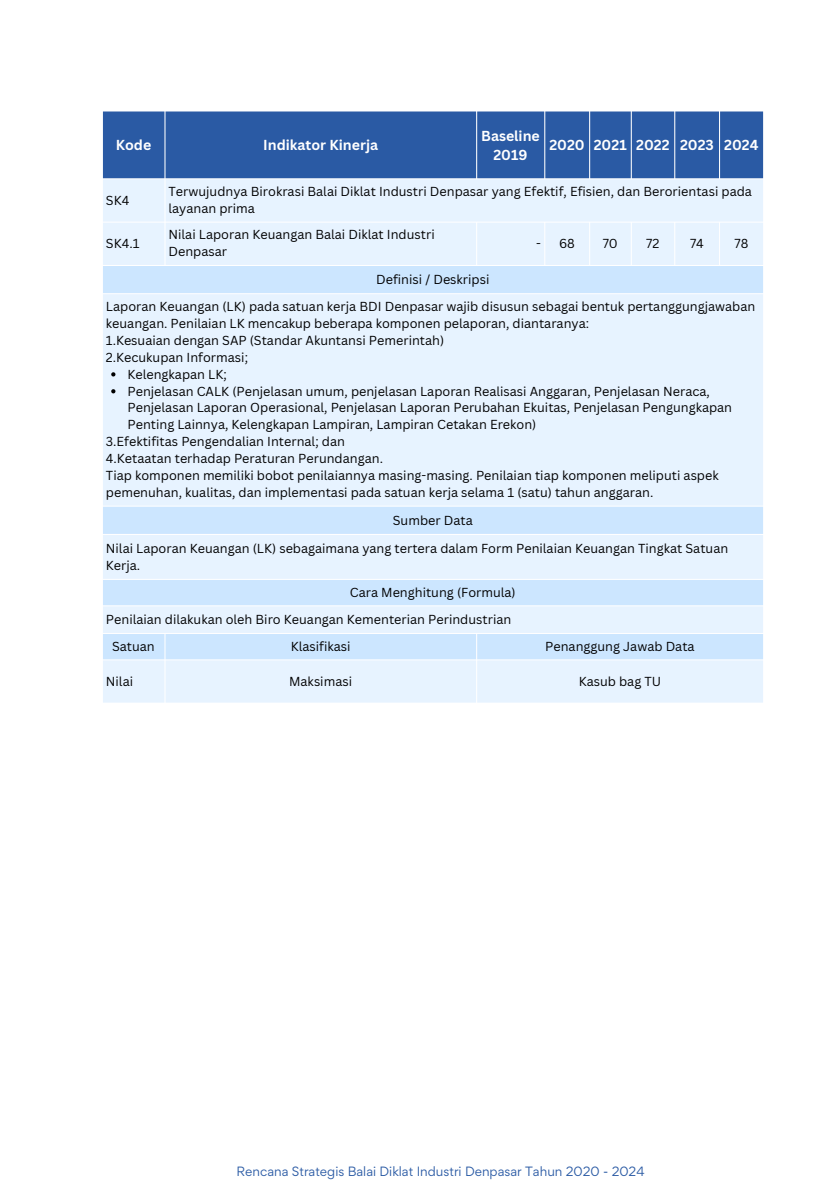
<style>
.page{position:relative;width:839px;height:1191px;background:#fff}
.page>*{position:absolute;margin:0;border:0;box-sizing:border-box;transform-origin:0 0}
.t1{font:700 14px/19px "Canva Sans";color:#fff;text-align:center}
.t2{font:12.6px/17px "Canva Sans";color:#000}
.t3{font:12px "Gordita";color:#2a5aa4}
</style>
<div class="page">
<div style="left:103px;top:112px;width:660px;height:66px;background:#2a5aa4"></div>
<div style="left:103px;top:179px;width:660px;height:524px;background:#e7f3ff"></div>
<svg style="left:103px;top:266px;width:660px;height:393px;background:#e0effe"></svg>
<svg style="left:111px;top:372px;width:4px;height:5px"></svg>
<svg style="left:111px;top:389px;width:4px;height:4px"></svg>
<p class="t1" style="left:116px;top:136px;width:37px">Kode</p>
<p class="t1" style="left:263px;top:136px;width:116px">Indikator Kinerja</p>
<p class="t1" style="left:481px;top:126px;width:60px">Baseline<br>2019</p>
<p class="t1" style="left:549px;top:136px;width:37px">2020</p>
<p class="t1" style="left:593px;top:136px;width:34px">2021</p>
<p class="t1" style="left:636px;top:136px;width:35px">2022</p>
<p class="t1" style="left:680px;top:136px;width:35px">2023</p>
<p class="t1" style="left:724px;top:136px;width:36px">2024</p>
<p class="t2" style="left:106px;top:191px;width:25px">SK4</p>
<p class="t2" style="left:168px;top:183px;width:585px">Terwujudnya Birokrasi Balai Diklat Industri Denpasar yang Efektif, Efisien, dan Berorientasi pada layanan prima</p>
<p class="t2" style="left:106px;top:234px;width:35px">SK4.1</p>
<p class="t2" style="left:168px;top:226px;width:268px">Nilai Laporan Keuangan Balai Diklat Industri<br>Denpasar</p>
<p class="t2" style="left:536px;top:234px;width:6px">-</p>
<p class="t2" style="left:559px;top:234px;width:17px">68</p>
<p class="t2" style="left:602px;top:234px;width:17px">70</p>
<p class="t2" style="left:646px;top:234px;width:15px">72</p>
<p class="t2" style="left:690px;top:234px;width:15px">74</p>
<p class="t2" style="left:734px;top:234px;width:15px">78</p>
<p class="t2" style="left:376px;top:270px;width:115px">Definisi / Deskripsi</p>
<p class="t2" style="left:106px;top:298px;width:651px">Laporan Keuangan (LK) pada satuan kerja BDI Denpasar wajib disusun sebagai bentuk pertanggungjawaban keuangan. Penilaian LK mencakup beberapa komponen pelaporan, diantaranya:</p>
<p class="t2" style="left:106px;top:331px;width:340px">1.Kesuaian dengan SAP (Standar Akuntansi Pemerintah)</p>
<p class="t2" style="left:106px;top:348px;width:144px">2.Kecukupan Informasi;</p>
<p class="t2" style="left:127px;top:365px;width:101px">Kelengkapan LK;</p>
<p class="t2" style="left:127px;top:382px;width:606px">Penjelasan CALK (Penjelasan umum, penjelasan Laporan Realisasi Anggaran, Penjelasan Neraca,<br>Penjelasan Laporan Operasional, Penjelasan Laporan Perubahan Ekuitas, Penjelasan Pengungkapan<br>Penting Lainnya, Kelengkapan Lampiran, Lampiran Cetakan Erekon)</p>
<p class="t2" style="left:106px;top:433px;width:240px">3.Efektifitas Pengendalian Internal; dan</p>
<p class="t2" style="left:106px;top:450px;width:278px">4.Ketaatan terhadap Peraturan Perundangan.</p>
<p class="t2" style="left:106px;top:467px;width:614px">Tiap komponen memiliki bobot penilaiannya masing-masing. Penilaian tiap komponen meliputi aspek pemenuhan, kualitas, dan implementasi pada satuan kerja selama 1 (satu) tahun anggaran.</p>
<p class="t2" style="left:393px;top:511px;width:81px">Sumber Data</p>
<p class="t2" style="left:106px;top:539px;width:623px">Nilai Laporan Keuangan (LK) sebagaimana yang tertera dalam Form Penilaian Keuangan Tingkat Satuan<br>Kerja.</p>
<p class="t2" style="left:350px;top:583px;width:167px">Cara Menghitung (Formula)</p>
<p class="t2" style="left:106px;top:611px;width:407px">Penilaian dilakukan oleh Biro Keuangan Kementerian Perindustrian</p>
<p class="t2" style="left:112px;top:637px;width:44px">Satuan</p>
<p class="t2" style="left:291px;top:637px;width:61px">Klasifikasi</p>
<p class="t2" style="left:545px;top:637px;width:151px">Penanggung Jawab Data</p>
<p class="t2" style="left:106px;top:672px;width:29px">Nilai</p>
<p class="t2" style="left:289px;top:672px;width:64px">Maksimasi</p>
<p class="t2" style="left:578px;top:672px;width:84px">Kasub bag TU</p>
<h1 class="t3" style="left:236px;top:1163px;width:409px">Rencana Strategis Balai Diklat Industri Denpasar Tahun 2020 - 2024</h1>
</div>
